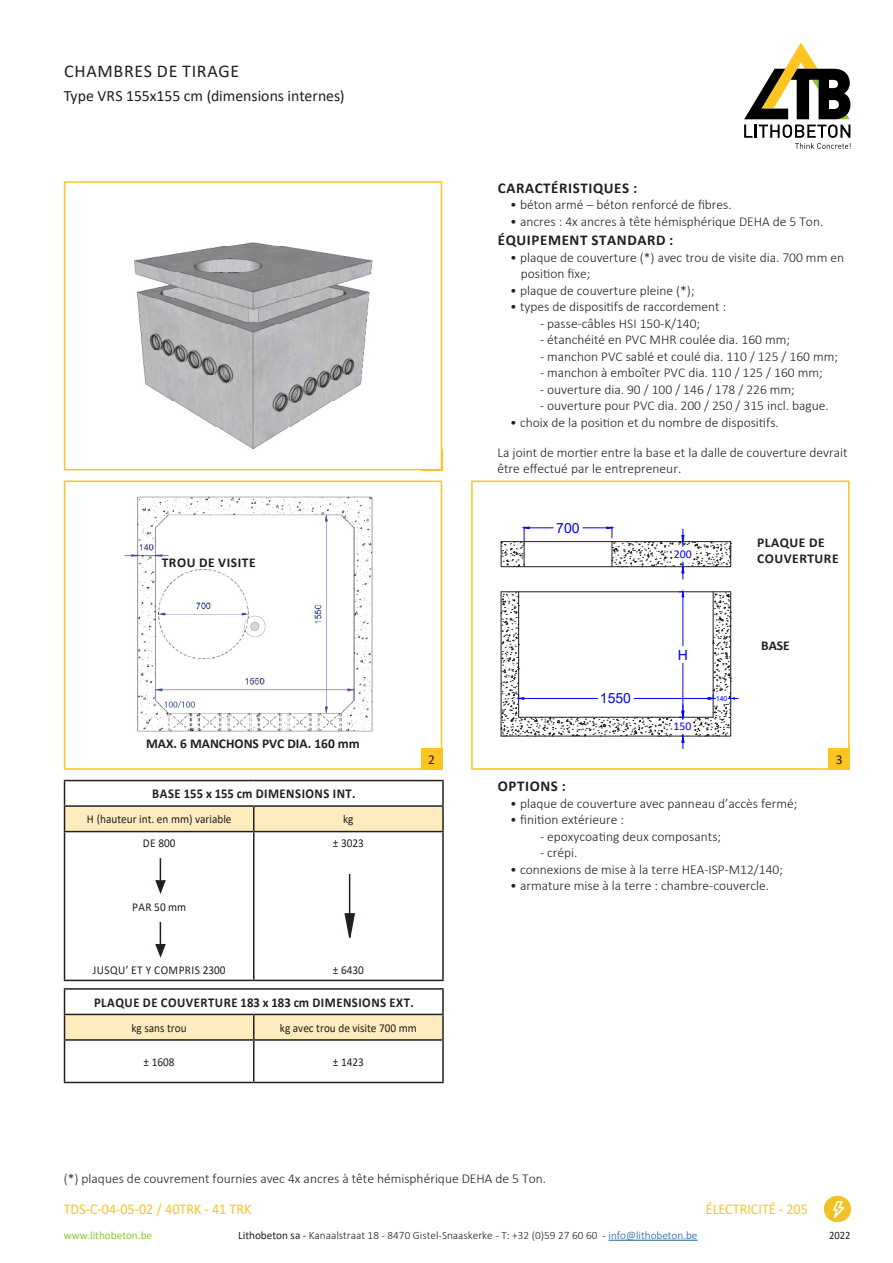
<style>
.page{position:relative;width:893px;height:1263px;background:#fff}
.page>*{position:absolute;margin:0;border:0;box-sizing:border-box;transform-origin:0 0}
.FICHETITEL_elektrici{font:18px "Calibri";letter-spacing:.04em;color:#231f20}
.FICHE_SUBTITEL{font:15.75px "Calibri";color:#231f20}
.t1{font:15px "Calibri";color:#fec422;scale:.94 1}
.tekst_titel{font:700 15px "Calibri";letter-spacing:.04em;color:#231f20}
.opsomming{font:700 15px "Calibri";letter-spacing:.04em;color:#231f20}
.t2{font:13.95px "Arial";color:#00f}
.opsomming-2{font:300 13.5px "Calibri";color:#231f20}
.OPSOMMING{font:300 13.5px/16.5px "Calibri";color:#231f20}
.tekst_titel-2{font:700 13.5px "Calibri";letter-spacing:.04em;color:#231f20;scale:.94 1}
.TEKSTITEL{font:700 13.5px "Calibri";color:#231f20}
.opsomming-3{font:700 13.5px "Calibri";letter-spacing:.04em;color:#231f20}
.TEKSTITEL-2{font:700 13.5px "Calibri";letter-spacing:.04em;color:#231f20}
.tekst{font:13.5px "Calibri";color:#231f20}
.tekst_titel-3{font:12px "Calibri";color:#231f20;scale:.94 1}
.tekst_titel-4{font:12px "Calibri";letter-spacing:.04em;color:#231f20;scale:.94 1}
.t3{font:11.85px "Calibri";color:#00f}
.t4{font:300 11.25px "Calibri";color:#231f20}
.t5{font:11.25px "Calibri";color:#8bc63e}
.t6{font:11.25px "Calibri";color:#231f20;scale:.94 1}
.t7{font:7.05px "Arial";color:#00f}
.s1{font-weight:400}
.s2{color:#175d9e}
</style>
<div class="page">
<svg style="left:744px;top:43px;width:107px;height:106px"></svg>
<img style="left:825px;top:1196px;width:25px;height:25px">
<hr style="left:608px;top:1240px;width:89px;height:1px;background:#175d9e">
<img style="left:124px;top:496px;width:249px;height:236px">
<div style="left:64px;top:480px;width:378px;height:290px;border:2px solid #fec422"></div>
<div style="left:421px;top:748px;width:21px;height:22px;background:#fec422"></div>
<div style="left:828px;top:748px;width:22px;height:22px;background:#fec422"></div>
<hr style="left:64px;top:780px;width:190px;height:1px;background:#231f20">
<hr style="left:254px;top:780px;width:190px;height:1px;background:#231f20">
<hr style="left:442px;top:781px;width:2px;height:24px;background:#231f20">
<hr style="left:254px;top:805px;width:190px;height:2px;background:#231f20">
<svg style="left:64px;top:781px;width:379px;height:50px"></svg>
<hr style="left:442px;top:807px;width:2px;height:24px;background:#231f20">
<hr style="left:64px;top:831px;width:190px;height:1px;background:#231f20">
<hr style="left:64px;top:832px;width:1px;height:148px;background:#231f20">
<hr style="left:254px;top:831px;width:190px;height:1px;background:#231f20">
<hr style="left:253px;top:832px;width:1px;height:148px;background:#231f20">
<hr style="left:442px;top:832px;width:2px;height:148px;background:#231f20">
<hr style="left:64px;top:980px;width:190px;height:1px;background:#231f20">
<hr style="left:254px;top:980px;width:190px;height:1px;background:#231f20">
<svg style="left:155px;top:858px;width:11px;height:36px"></svg>
<svg style="left:155px;top:922px;width:11px;height:35px"></svg>
<hr style="left:349px;top:874px;width:1px;height:48px;background:#231f20">
<svg style="left:344px;top:912px;width:11px;height:26px"></svg>
<hr style="left:64px;top:988px;width:190px;height:2px;background:#231f20">
<hr style="left:254px;top:988px;width:190px;height:2px;background:#231f20">
<hr style="left:442px;top:990px;width:2px;height:24px;background:#231f20">
<hr style="left:254px;top:1014px;width:190px;height:1px;background:#231f20">
<svg style="left:64px;top:990px;width:379px;height:49px"></svg>
<hr style="left:442px;top:1015px;width:2px;height:24px;background:#231f20">
<hr style="left:64px;top:1039px;width:190px;height:2px;background:#231f20">
<hr style="left:64px;top:1041px;width:1px;height:41px;background:#231f20">
<hr style="left:254px;top:1039px;width:190px;height:2px;background:#231f20">
<hr style="left:253px;top:1041px;width:1px;height:41px;background:#231f20">
<hr style="left:442px;top:1041px;width:2px;height:41px;background:#231f20">
<hr style="left:64px;top:1082px;width:190px;height:1px;background:#231f20">
<hr style="left:254px;top:1082px;width:190px;height:1px;background:#231f20">
<div style="left:185px;top:577px;width:44px;height:11px;background:#fff"></div>
<img style="left:134px;top:242px;width:239px;height:207px">
<div style="left:64px;top:181px;width:378px;height:289px;border:2px solid #fec422"></div>
<hr style="left:501px;top:736px;width:212px;height:1px;background:#231f20">
<hr style="left:519px;top:717px;width:194px;height:1px;background:#231f20">
<hr style="left:501px;top:591px;width:230px;height:1px;background:#231f20">
<hr style="left:683px;top:663px;width:1px;height:49px;background:#00f">
<hr style="left:683px;top:597px;width:1px;height:49px;background:#00f">
<svg style="left:679px;top:591px;width:5px;height:6px"></svg>
<div style="left:501px;top:541px;width:230px;height:26px;border:1px solid #231f20"></div>
<hr style="left:634px;top:698px;width:74px;height:1px;background:#00f">
<svg style="left:501px;top:592px;width:171px;height:145px"></svg>
<svg style="left:679px;top:705px;width:6px;height:14px"></svg>
<svg style="left:681px;top:734px;width:4px;height:15px"></svg>
<svg style="left:693px;top:591px;width:45px;height:146px"></svg>
<svg style="left:501px;top:526px;width:52px;height:41px"></svg>
<svg style="left:583px;top:526px;width:148px;height:53px"></svg>
<div style="left:471px;top:480px;width:379px;height:290px;border:2px solid #fec422"></div>
<p class="FICHETITEL_elektrici" style="left:64px;top:59px;width:177px">CHAMBRES DE TIRAGE</p>
<p class="FICHE_SUBTITEL" style="left:64px;top:85px;width:282px">Type VRS 155x155 cm (dimensions internes)</p>
<p class="TEKSTITEL-2" style="left:162px;top:553px;width:96px">TROU DE VISITE</p>
<p class="tekst_titel" style="left:498px;top:177px;width:141px">CARACTÉRISTIQUES :</p>
<p class="opsomming-2" style="left:510px;top:196px;width:223px">• béton armé – béton renforcé de fibres.</p>
<p class="opsomming-2" style="left:510px;top:213px;width:315px">• ancres : 4x ancres à tête hémisphérique DEHA de 5 Ton.</p>
<p class="tekst_titel" style="left:498px;top:229px;width:177px">ÉQUIPEMENT STANDARD :</p>
<p class="opsomming-2" style="left:510px;top:249px;width:335px">• plaque de couverture (*) avec trou de visite dia. 700 mm en</p>
<p class="opsomming-2" style="left:521px;top:265px;width:71px">position fixe;</p>
<p class="opsomming-2" style="left:510px;top:282px;width:186px">• plaque de couverture pleine (*);</p>
<p class="opsomming-2" style="left:510px;top:298px;width:218px">• types de dispositifs de raccordement :</p>
<p class="opsomming-2" style="left:540px;top:315px;width:162px">- passe-câbles HSI 150-K/140;</p>
<p class="opsomming-2" style="left:540px;top:331px;width:251px">- étanchéité en PVC MHR coulée dia. 160 mm;</p>
<p class="opsomming-2" style="left:540px;top:348px;width:299px">- manchon PVC sablé et coulé dia. 110 / 125 / 160 mm;</p>
<p class="opsomming-2" style="left:540px;top:364px;width:284px">- manchon à emboîter PVC dia. 110 / 125 / 160 mm;</p>
<p class="opsomming-2" style="left:540px;top:381px;width:256px">- ouverture dia. 90 / 100 / 146 / 178 / 226 mm;</p>
<p class="opsomming-2" style="left:540px;top:397px;width:290px">- ouverture pour PVC dia. 200 / 250 / 315 incl. bague.</p>
<p class="opsomming-2" style="left:510px;top:414px;width:270px">• choix de la position et du nombre de dispositifs.</p>
<p class="OPSOMMING" style="left:497px;top:444px;width:352px">La joint de mortier entre la base et la dalle de couverture devrait être effectué par le entrepreneur.</p>
<p class="t2" style="left:556px;top:518px;width:25px">700</p>
<p class="t3" style="left:674px;top:546px;width:20px">200</p>
<p class="opsomming-3" style="left:757px;top:533px;width:69px">PLAQUE DE</p>
<p class="opsomming-3" style="left:757px;top:549px;width:83px">COUVERTURE</p>
<p class="TEKSTITEL" style="left:146px;top:734px;width:215px">MAX. 6 MANCHONS PVC DIA. 160 mm</p>
<p class="tekst_titel-2" style="left:152px;top:784px;width:218px">BASE 155 x 155 cm DIMENSIONS INT.</p>
<p class="tekst_titel-3" style="left:87px;top:811px;width:155px">H (hauteur int. en mm) variable</p>
<p class="tekst_titel-3" style="left:343px;top:811px;width:13px">kg</p>
<p class="tekst_titel-3" style="left:143px;top:835px;width:36px">DE 800</p>
<p class="tekst_titel-3" style="left:333px;top:835px;width:35px">± 3023</p>
<p class="tekst_titel-3" style="left:132px;top:898px;width:59px">PAR 50 mm</p>
<p class="t2" style="left:600px;top:689px;width:33px">1550</p>
<p class="t2" style="left:678px;top:645px;width:12px">H</p>
<p class="t3" style="left:674px;top:718px;width:20px">150</p>
<p class="t7" style="left:716px;top:694px;width:13px">140</p>
<p class="opsomming-3" style="left:761px;top:636px;width:30px">BASE</p>
<p class="tekst" style="left:428px;top:750px;width:8px">2</p>
<p class="tekst" style="left:836px;top:750px;width:8px">3</p>
<p class="opsomming" style="left:498px;top:775px;width:69px">OPTIONS :</p>
<p class="OPSOMMING" style="left:510px;top:795px;width:289px">• plaque de couverture avec panneau d’accès fermé;</p>
<p class="OPSOMMING" style="left:510px;top:811px;width:115px">• finition extérieure :</p>
<p class="OPSOMMING" style="left:540px;top:828px;width:183px">- epoxycoating deux composants;</p>
<p class="OPSOMMING" style="left:540px;top:844px;width:39px">- crépi.</p>
<p class="OPSOMMING" style="left:510px;top:861px;width:274px">• connexions de mise à la terre HEA-ISP-M12/140;</p>
<p class="OPSOMMING" style="left:510px;top:877px;width:260px">• armature mise à la terre : chambre-couvercle.</p>
<p class="tekst_titel-4" style="left:93px;top:961px;width:143px">JUSQU’ ET Y COMPRIS 2300</p>
<p class="tekst_titel-3" style="left:333px;top:961px;width:35px">± 6430</p>
<p class="tekst_titel-2" style="left:94px;top:993px;width:342px">PLAQUE DE COUVERTURE 183 x 183 cm DIMENSIONS EXT.</p>
<p class="tekst_titel-3" style="left:131px;top:1019px;width:60px">kg sans trou</p>
<p class="tekst_titel-3" style="left:280px;top:1019px;width:147px">kg avec trou de visite 700 mm</p>
<p class="tekst_titel-3" style="left:144px;top:1053px;width:35px">± 1608</p>
<p class="tekst_titel-3" style="left:333px;top:1053px;width:35px">± 1423</p>
<p class="opsomming-2" style="left:64px;top:1170px;width:484px">(*) plaques de couvrement fournies avec 4x ancres à tête hémisphérique DEHA de 5 Ton.</p>
<p class="t1" style="left:64px;top:1199px;width:201px">TDS-C-04-05-02 / 40TRK - 41 TRK</p>
<p class="t1" style="left:706px;top:1198px;width:110px">ÉLECTRICITÉ - 205</p>
<p class="t5" style="left:64px;top:1227px;width:90px">www.lithobeton.be</p>
<p class="t4" style="left:238px;top:1228px;width:461px"><span class="s1">Lithobeton sa -</span> Kanaalstraat 18 - 8470 Gistel-Snaaskerke - T: +32 (0)59 27 60 60 - <span class="s2">info@lithobeton.be</span></p>
<p class="t6" style="left:829px;top:1227px;width:24px">2022</p>
</div>
